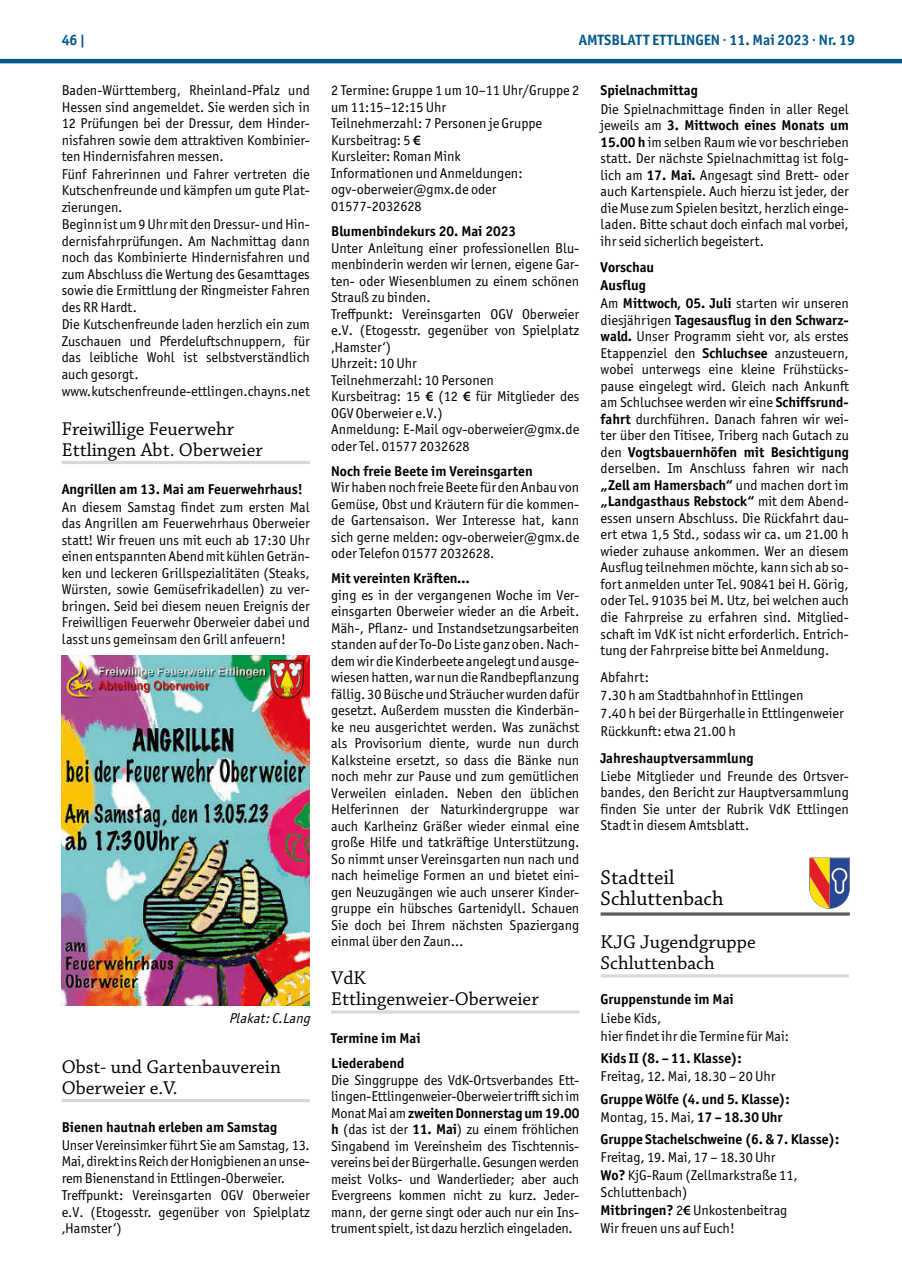
<style>
.page{position:relative;width:902px;height:1280px;background:#fff}
.page>*{position:absolute;margin:0;border:0;box-sizing:border-box;transform-origin:0 0}
.t1{font:21px/21px "Chaparral Pro";color:#000}
.t2{font:19.5px/21px "Chaparral Pro";color:#000}
.t3{font:700 15px "Officina Sans ITC Pro";color:#00588b}
.t4{font:14.25px/16.5px "Officina Sans ITC Pro";color:#000}
.t5{font:700 14.25px/18.1px "Officina Sans ITC Pro";color:#000}
.t6{font:italic 14.25px "Officina Sans ITC Pro";color:#000}
.s1{font-family:"Myriad Pro";font-weight:600}
.s2{font-weight:700}
.s3{font-weight:400}
</style>
<div class="page">
<hr style="left:0;top:59px;width:901px;height:4px;background:#00588b">
<hr style="left:62px;top:461px;width:248px;height:3px;background:#d8d8d9">
<hr style="left:62px;top:1099px;width:248px;height:3px;background:#d8d8d9">
<img style="left:62px;top:655px;width:248px;height:350px">
<hr style="left:331px;top:1010px;width:248px;height:4px;background:#e1e1e1">
<hr style="left:600px;top:974px;width:248px;height:3px;background:#d8d8d9">
<svg style="left:600px;top:912px;width:249px;height:4px"></svg>
<svg style="left:809px;top:858px;width:40px;height:51px;background:#a27d6c"></svg>
<p class="t3" style="left:62px;top:31px;width:25px">46 |</p>
<p class="t3" style="left:578px;top:31px;width:278px">AMTSBLATT ETTLINGEN · 11. Mai 2023 · Nr. 19</p>
<p class="t4" style="left:62px;top:82px;width:250px">Baden-Württemberg, Rheinland-Pfalz und Hessen sind angemeldet. Sie werden sich in 12 Prüfungen bei der Dressur, dem Hinder&shy;nisfahren sowie dem attraktiven Kombinier&shy;ten Hindernisfahren messen.<br>Fünf Fahrerinnen und Fahrer vertreten die Kutschenfreunde und kämpfen um gute Plat&shy;zierungen.<br>Beginn ist um 9 Uhr mit den Dressur- und Hin&shy;dernisfahrprüfungen. Am Nachmittag dann noch das Kombinierte Hindernisfahren und zum Abschluss die Wertung des Gesamttages sowie die Ermittlung der Ringmeister Fahren des RR Hardt.<br>Die Kutschenfreunde laden herzlich ein zum Zuschauen und Pferdeluftschnuppern, für das leibliche Wohl ist selbstverständlich auch gesorgt. www.kutschenfreunde-ettlingen.chayns.net</p>
<h2 class="t2" style="left:62px;top:419px;width:202px">Freiwillige Feuerwehr<br>Ettlingen Abt. Oberweier</h2>
<p class="t5" style="left:62px;top:480px;width:243px">Angrillen am 13. Mai am Feuerwehrhaus!</p>
<p class="t4" style="left:62px;top:499px;width:250px;text-align:justify">An diesem Samstag findet zum ersten Mal das Angrillen am Feuerwehrhaus Oberweier statt! Wir freuen uns mit euch ab 17:30 Uhr einen entspannten Abend mit kühlen Geträn&shy;ken und leckeren Grillspezialitäten (Steaks, Würsten, sowie Gemüsefrikadellen) zu ver&shy;bringen. Seid bei diesem neuen Ereignis der Freiwilligen Feuerwehr Oberweier dabei und lasst uns gemeinsam den Grill anfeuern!</p>
<p class="t4" style="left:331px;top:82px;width:250px">2 Termine: Gruppe 1 um 10–11 Uhr/Gruppe 2 um 11:15–12:15 Uhr<br>Teilnehmerzahl: 7 Personen je Gruppe<br>Kursbeitrag: 5 <span class="s1">€<br></span>Kursleiter: Roman Mink<br>Informationen und Anmeldungen: ogv-oberweier@gmx.de oder<br>01577-2032628</p>
<p class="t5" style="left:331px;top:222px;width:186px">Blumenbindekurs 20. Mai 2023</p>
<p class="t4" style="left:331px;top:239px;width:250px">Unter Anleitung einer professionellen Blu&shy;menbinderin werden wir lernen, eigene Gar&shy;ten- oder Wiesenblumen zu einem schönen<br>Strauß zu binden.<br>Treffpunkt: Vereinsgarten OGV Oberweier e.V. (Etogesstr. gegenüber von Spielplatz ‚Hamster‘)<br>Uhrzeit: 10 Uhr<br>Teilnehmerzahl: 10 Personen<br>Kursbeitrag: 15 <span class="s1">€</span> (12 <span class="s1">€</span> für Mitglieder des<br>OGV Oberweier e.V.)<br>Anmeldung: E-Mail ogv-oberweier@gmx.de oder Tel. 01577 2032628</p>
<p class="t5" style="left:331px;top:462px;width:203px">Noch freie Beete im Vereinsgarten</p>
<p class="t4" style="left:331px;top:479px;width:250px;text-align:justify">Wir haben noch freie Beete für den Anbau von Gemüse, Obst und Kräutern für die kommen&shy;de Gartensaison. Wer Interesse hat, kann sich gerne melden: ogv-oberweier@gmx.de oder Telefon 01577 2032628.</p>
<p class="t5" style="left:331px;top:569px;width:140px">Mit vereinten Kräften…</p>
<p class="t4" style="left:331px;top:587px;width:250px;text-align:justify">ging es in der vergangenen Woche im Ver&shy;einsgarten Oberweier wieder an die Arbeit.<br>Mäh-, Pflanz- und Instandsetzungsarbeiten standen auf der To-Do Liste ganz oben. Nach&shy;dem wir die Kinderbeete angelegt und ausge&shy;wiesen hatten, war nun die Randbepflanzung fällig. 30 Büsche und Sträucher wurden dafür gesetzt. Außerdem mussten die Kinderbän&shy;ke neu ausgerichtet werden. Was zunächst als Provisorium diente, wurde nun durch Kalksteine ersetzt, so dass die Bänke nun noch mehr zur Pause und zum gemütlichen Verweilen einladen. Neben den üblichen Helferinnen der Naturkindergruppe war auch Karlheinz Gräßer wieder einmal eine große Hilfe und tatkräftige Unterstützung.<br>So nimmt unser Vereinsgarten nun nach und nach heimelige Formen an und bietet eini&shy;gen Neuzugängen wie auch unserer Kinder&shy;gruppe ein hübsches Gartenidyll. Schauen Sie doch bei Ihrem nächsten Spaziergang einmal über den Zaun…</p>
<h2 class="t2" style="left:331px;top:968px;width:209px">VdK<br>Ettlingenweier-Oberweier</h2>
<p class="t5" style="left:331px;top:1026px;width:91px;line-height:25px">Termine im Mai<br>Liederabend</p>
<p class="t4" style="left:331px;top:1071px;width:250px;text-align:justify">Die Singgruppe des VdK-Ortsverbandes Ett&shy;lingen-Ettlingenweier-Oberweier trifft sich im Monat Mai am <span class="s2">zweitenDonnerstag um 19.00 h</span> (das ist der <span class="s2">11. Mai</span>) zu einem fröhlichen Singabend im Vereinsheim des Tischtennis&shy;vereins bei der Bürgerhalle. Gesungen werden meist Volks- und Wanderlieder; aber auch Evergreens kommen nicht zu kurz. Jeder&shy;mann, der gerne singt oder auch nur ein Ins&shy;trument spielt, ist dazu herzlich eingeladen.</p>
<p class="t5" style="left:600px;top:81px;width:99px">Spielnachmittag</p>
<p class="t4" style="left:600px;top:100px;width:250px;text-align:justify">Die Spielnachmittage finden in aller Regel jeweils am <span class="s2">3. Mittwoch eines Monats um 15.00 h</span> im selben Raum wie vor beschrieben statt. Der nächste Spielnachmittag ist folg&shy;lich am <span class="s2">17. Mai.</span> Angesagt sind Brett- oder auch Kartenspiele. Auch hierzu ist jeder, der die Muse zum Spielen besitzt, herzlich einge&shy;laden. Bitte schaut doch einfach mal vorbei, ihr seid sicherlich begeistert.</p>
<p class="t5" style="left:600px;top:258px;width:250px">Vorschau<br>Ausflug<br><span class="s3">Am</span> Mittwoch, 05. Juli <span class="s3">starten wir unseren</span></p>
<p class="t4" style="left:600px;top:312px;width:250px;text-align:justify">diesjährigen <span class="s2">Tagesausflug in den Schwarz&shy;wald.</span> Unser Programm sieht vor, als erstes Etappenziel den <span class="s2">Schluchsee</span> anzusteuern, wobei unterwegs eine kleine Frühstücks&shy;pause eingelegt wird. Gleich nach Ankunft am Schluchsee werden wir eine <span class="s2">Schiffsrund&shy;fahrt</span> durchführen. Danach fahren wir wei&shy;ter über den Titisee, Triberg nach Gutach zu den <span class="s2">Vogtsbauernhöfen mit Besichtigung </span>derselben. Im Anschluss fahren wir nach <span class="s2">„Zell am Hamersbach“</span> und machen dort im <span class="s2">„Landgasthaus Rebstock“</span> mit dem Abend&shy;essen unsern Abschluss. Die Rückfahrt dau&shy;ert etwa 1,5 Std., sodass wir ca. um 21.00 h wieder zuhause ankommen. Wer an diesem Ausflug teilnehmen möchte, kann sich ab so&shy;fort anmelden unter Tel. 90841 bei H. Görig, oder Tel. 91035 bei M. Utz, bei welchen auch die Fahrpreise zu erfahren sind. Mitglied&shy;schaft im VdK ist nicht erforderlich. Entrich&shy;tung der Fahrpreise bitte bei Anmeldung.</p>
<p class="t4" style="left:600px;top:668px;width:245px;line-height:18.1px">Abfahrt:<br>7.30 h am Stadtbahnhof in Ettlingen<br>7.40 h bei der Bürgerhalle in Ettlingenweier<br>Rückkunft: etwa 21.00 h</p>
<p class="t5" style="left:600px;top:749px;width:154px">Jahreshauptversammlung</p>
<p class="t4" style="left:600px;top:768px;width:250px;text-align:justify">Liebe Mitglieder und Freunde des Ortsver&shy;bandes, den Bericht zur Hauptversammlung finden Sie unter der Rubrik VdK Ettlingen Stadt in diesem Amtsblatt.</p>
<h1 class="t1" style="left:600px;top:867px;width:124px">Stadtteil<br>Schluttenbach</h1>
<h2 class="t2" style="left:600px;top:932px;width:156px">KJG Jugendgruppe<br>Schluttenbach</h2>
<p class="t5" style="left:600px;top:990px;width:135px">Gruppenstunde im Mai</p>
<p class="t4" style="left:600px;top:1008px;width:190px;line-height:18.1px">Liebe Kids,<br>hier findet ihr die Termine für Mai:</p>
<p class="t5" style="left:600px;top:1049px;width:143px">Kids II (8. – 11. Klasse):</p>
<p class="t4" style="left:600px;top:1068px;width:176px">Freitag, 12. Mai, 18.30 – 20 Uhr</p>
<p class="t5" style="left:600px;top:1089px;width:191px">Gruppe Wölfe (4. und 5. Klasse):<br><span class="s3">Montag, 15. Mai,</span> 17 – 18.30 Uhr</p>
<p class="t5" style="left:600px;top:1130px;width:240px">Gruppe Stachelschweine (6. &amp; 7. Klasse):</p>
<p class="t4" style="left:600px;top:1148px;width:198px;line-height:18.1px">Freitag, 19. Mai, 17 – 18.30 Uhr<br><span class="s2">Wo?</span> KjG-Raum (Zellmarkstraße 11,</p>
<p class="t4" style="left:600px;top:1183px;width:188px;line-height:18.1px">Schluttenbach)<br><span class="s2">Mitbringen?</span> 2<span class="s1">€</span> Unkostenbeitrag<br>Wir freuen uns auf Euch!</p>
<p class="t6" style="left:229px;top:1010px;width:86px">Plakat:C.Lang</p>
<h2 class="t2" style="left:62px;top:1057px;width:221px">Obst- und Gartenbauverein<br>Oberweier e.V.</h2>
<p class="t5" style="left:62px;top:1118px;width:217px">Bienen hautnah erleben am Samstag</p>
<p class="t4" style="left:62px;top:1136px;width:250px">Unser Vereinsimker führt Sie am Samstag, 13.<br>Mai, direkt ins Reich der Honigbienen an unse&shy;rem Bienenstand in Ettlingen-Oberweier.<br>Treffpunkt: Vereinsgarten OGV Oberweier e.V. (Etogesstr. gegenüber von Spielplatz ‚Hamster‘)</p>
</div>
